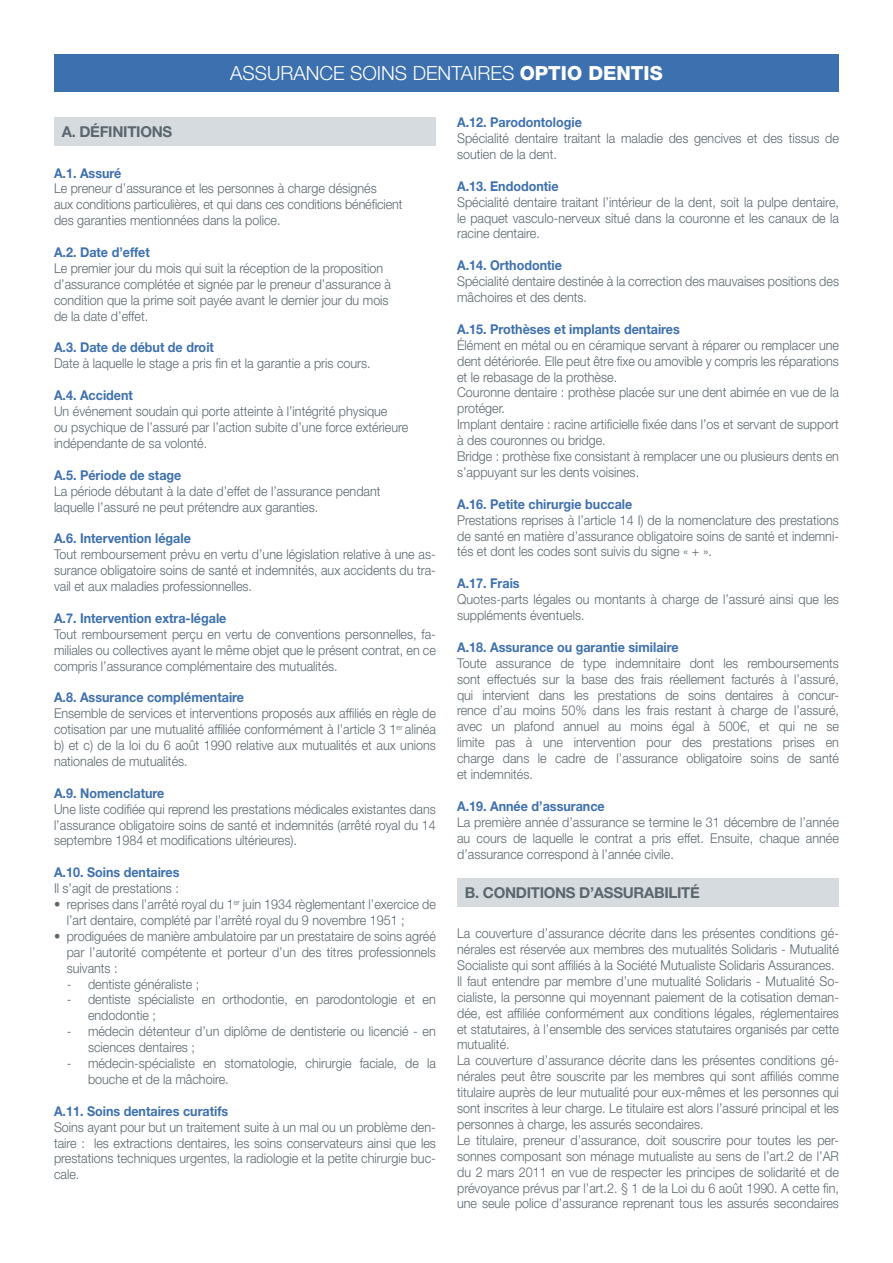
<style>
.page{position:relative;width:893px;height:1263px;background:#fff}
.page>*{position:absolute;margin:0;border:0;box-sizing:border-box;transform-origin:0 0}
.t1{font:300 19.5px "Helvetica Neue LT Std";color:#fff}
.t2{font:700 15px "Helvetica Neue LT Std";letter-spacing:-.02em;color:#5a676e}
.Style_de_paragraphe_1{font:300 13.5px/15.9px "Helvetica Neue LT Std";color:#5a676e;text-align:justify;scale:.93 1}
.t3{font:700 13.5px "Helvetica Neue LT Std";color:#3d70ae;scale:.93 1}
.Style_de_paragraphe_2{font:300 13.5px/15.9px "Helvetica Neue LT Std";color:#5a676e;scale:.93 1}
.s1{font-weight:800}
</style>
<div class="page">
<div style="left:54px;top:117px;width:381px;height:29px;background:#d6dbe0"></div>
<div style="left:457px;top:878px;width:381px;height:28px;background:#d6dbe0"></div>
<div style="left:54px;top:54px;width:785px;height:38px;background:#3d70ae"></div>
<p class="t1" style="left:230px;top:61px;width:434px">ASSURANCE SOINS DENTAIRES <span class="s1">OPTIO DENTIS</span></p>
<p class="t2" style="left:62px;top:122px;width:112px">A. DÉFINITIONS</p>
<p class="t3" style="left:54px;top:164px;width:74px">A.1. Assuré</p>
<p class="Style_de_paragraphe_1" style="left:54px;top:180px;width:349px">Le preneur d’assurance et les personnes à charge désignés</p>
<p class="Style_de_paragraphe_1" style="left:54px;top:196px;width:376px">aux conditions particulières, et qui dans ces conditions bénéficient</p>
<p class="Style_de_paragraphe_1" style="left:54px;top:212px;width:245px">des garanties mentionnées dans la police.</p>
<p class="t3" style="left:54px;top:244px;width:105px">A.2. Date d’effet</p>
<p class="Style_de_paragraphe_1" style="left:54px;top:260px;width:355px">Le premier jour du mois qui suit la réception de la proposition</p>
<p class="Style_de_paragraphe_1" style="left:54px;top:276px;width:364px">d’assurance complétée et signée par le preneur d’assurance à</p>
<p class="Style_de_paragraphe_1" style="left:54px;top:292px;width:361px">condition que la prime soit payée avant le dernier jour du mois</p>
<p class="Style_de_paragraphe_1" style="left:54px;top:308px;width:103px">de la date d’effet.</p>
<p class="t3" style="left:54px;top:339px;width:174px">A.3. Date de début de droit</p>
<p class="Style_de_paragraphe_1" style="left:54px;top:355px;width:342px">Date à laquelle le stage a pris fin et la garantie a pris cours.</p>
<p class="t3" style="left:54px;top:387px;width:86px">A.4. Accident</p>
<p class="Style_de_paragraphe_1" style="left:54px;top:403px;width:360px">Un événement soudain qui porte atteinte à l’intégrité physique</p>
<p class="Style_de_paragraphe_1" style="left:54px;top:419px;width:383px">ou psychique de l’assuré par l’action subite d’une force extérieure</p>
<p class="Style_de_paragraphe_1" style="left:54px;top:435px;width:166px">indépendante de sa volonté.</p>
<p class="t3" style="left:54px;top:466px;width:138px">A.5. Période de stage</p>
<p class="Style_de_paragraphe_1" style="left:54px;top:483px;width:353px">La période débutant à la date d’effet de l’assurance pendant</p>
<p class="Style_de_paragraphe_1" style="left:54px;top:498px;width:286px">laquelle l’assuré ne peut prétendre aux garanties.</p>
<p class="t3" style="left:54px;top:530px;width:149px">A.6. Intervention légale</p>
<p class="Style_de_paragraphe_1" style="left:54px;top:546px;width:412px">Tout remboursement prévu en vertu d’une législation relative à une as&shy;surance obligatoire soins de santé et indemnités, aux accidents du tra&shy;vail et aux maladies professionnelles.</p>
<p class="t3" style="left:54px;top:610px;width:187px">A.7. Intervention extra-légale</p>
<p class="Style_de_paragraphe_1" style="left:54px;top:626px;width:412px">Tout remboursement perçu en vertu de conventions personnelles, fa&shy;miliales ou collectives ayant le même objet que le présent contrat, en ce compris l’assurance complémentaire des mutualités.</p>
<p class="t3" style="left:54px;top:689px;width:206px">A.8. Assurance complémentaire</p>
<p class="Style_de_paragraphe_1" style="left:54px;top:705px;width:412px">Ensemble de services et interventions proposés aux affiliés en règle de cotisation par une mutualité affiliée conformément à l’article 3 1<sup>er</sup> alinéa b) et c) de la loi du 6 août 1990 relative aux mutualités et aux unions nationales de mutualités.</p>
<p class="t3" style="left:54px;top:784px;width:120px">A.9. Nomenclature</p>
<p class="Style_de_paragraphe_1" style="left:54px;top:801px;width:412px">Une liste codifiée qui reprend les prestations médicales existantes dans l’assurance obligatoire soins de santé et indemnités (arrêté royal du 14 septembre 1984 et modifications ultérieures).</p>
<p class="t3" style="left:54px;top:864px;width:137px">A.10. Soins dentaires</p>
<p class="Style_de_paragraphe_1" style="left:54px;top:880px;width:136px">Il s’agit de prestations :</p>
<p class="Style_de_paragraphe_1" style="left:67px;top:896px;width:398px;text-indent:-13px">• reprises dans l’arrêté royal du 1<sup>er</sup> juin 1934 règlementant l’exercice de l’art dentaire, complété par l’arrêté royal du 9 novembre 1951 ;</p>
<p class="Style_de_paragraphe_1" style="left:67px;top:928px;width:398px;text-indent:-13px">• prodiguées de manière ambulatoire par un prestataire de soins agréé par l’autorité compétente et porteur d’un des titres professionnels suivants :</p>
<p class="Style_de_paragraphe_2" style="left:67px;top:975px;width:144px">- dentiste généraliste ;</p>
<p class="Style_de_paragraphe_2" style="left:88px;top:991px;width:375px;text-indent:-21px">- dentiste spécialiste en orthodontie, en parodontologie et en endodontie ;</p>
<p class="Style_de_paragraphe_2" style="left:88px;top:1023px;width:375px;text-indent:-21px">- médecin détenteur d’un diplôme de dentisterie ou licencié - en sciences dentaires ;</p>
<p class="Style_de_paragraphe_2" style="left:88px;top:1055px;width:375px;text-indent:-21px">- médecin-spécialiste en stomatologie, chirurgie faciale, de la bouche et de la mâchoire.</p>
<p class="t3" style="left:54px;top:1102px;width:189px">A.11. Soins dentaires curatifs</p>
<p class="Style_de_paragraphe_1" style="left:54px;top:1119px;width:412px">Soins ayant pour but un traitement suite à un mal ou un problème den&shy;taire : les extractions dentaires, les soins conservateurs ainsi que les prestations techniques urgentes, la radiologie et la petite chirurgie buc&shy;cale.</p>
<p class="t3" style="left:457px;top:114px;width:136px">A.12. Parodontologie</p>
<p class="Style_de_paragraphe_1" style="left:457px;top:130px;width:412px">Spécialité dentaire traitant la maladie des gencives et des tissus de soutien de la dent.</p>
<p class="t3" style="left:457px;top:178px;width:111px">A.13. Endodontie</p>
<p class="Style_de_paragraphe_1" style="left:457px;top:194px;width:412px">Spécialité dentaire traitant l’intérieur de la dent, soit la pulpe dentaire, le paquet vasculo-nerveux situé dans la couronne et les canaux de la racine dentaire.</p>
<p class="t3" style="left:457px;top:257px;width:114px">A.14. Orthodontie</p>
<p class="Style_de_paragraphe_1" style="left:457px;top:273px;width:412px">Spécialité dentaire destinée à la correction des mauvaises positions des mâchoires et des dents.</p>
<p class="t3" style="left:457px;top:321px;width:241px">A.15. Prothèses et implants dentaires</p>
<p class="Style_de_paragraphe_1" style="left:457px;top:337px;width:412px">Élément en métal ou en céramique servant à réparer ou remplacer une dent détériorée. Elle peut être fixe ou amovible y compris les réparations et le rebasage de la prothèse.</p>
<p class="Style_de_paragraphe_1" style="left:457px;top:384px;width:412px">Couronne dentaire : prothèse placée sur une dent abimée en vue de la protéger.</p>
<p class="Style_de_paragraphe_1" style="left:457px;top:416px;width:412px">Implant dentaire : racine artificielle fixée dans l’os et servant de support à des couronnes ou bridge.</p>
<p class="Style_de_paragraphe_1" style="left:457px;top:448px;width:412px">Bridge : prothèse fixe consistant à remplacer une ou plusieurs dents en s’appuyant sur les dents voisines.</p>
<p class="t3" style="left:457px;top:496px;width:190px">A.16. Petite chirurgie buccale</p>
<p class="Style_de_paragraphe_1" style="left:457px;top:512px;width:412px">Prestations reprises à l’article 14 I) de la nomenclature des prestations de santé en matière d’assurance obligatoire soins de santé et indemni&shy;tés et dont les codes sont suivis du signe « + ».</p>
<p class="t3" style="left:457px;top:575px;width:69px">A.17. Frais</p>
<p class="Style_de_paragraphe_1" style="left:457px;top:591px;width:412px">Quotes-parts légales ou montants à charge de l’assuré ainsi que les suppléments éventuels.</p>
<p class="t3" style="left:457px;top:639px;width:240px">A.18. Assurance ou garantie similaire</p>
<p class="Style_de_paragraphe_1" style="left:457px;top:655px;width:412px">Toute assurance de type indemnitaire dont les remboursements sont effectués sur la base des frais réellement facturés à l’assuré, qui intervient dans les prestations de soins dentaires à concur&shy;rence d’au moins 50% dans les frais restant à charge de l’assuré, avec un plafond annuel au moins égal à 500€, et qui ne se limite pas à une intervention pour des prestations prises en charge dans le cadre de l’assurance obligatoire soins de santé et indemnités.</p>
<p class="t3" style="left:457px;top:798px;width:160px">A.19. Année d’assurance</p>
<p class="Style_de_paragraphe_1" style="left:457px;top:814px;width:412px">La première année d’assurance se termine le 31 décembre de l’année au cours de laquelle le contrat a pris effet. Ensuite, chaque année d’assurance correspond à l’année civile.</p>
<p class="t2" style="left:465px;top:883px;width:236px">B. CONDITIONS D’ASSURABILITÉ</p>
<p class="Style_de_paragraphe_1" style="left:457px;top:925px;width:412px">La couverture d’assurance décrite dans les présentes conditions gé&shy;nérales est réservée aux membres des mutualités Solidaris - Mutualité Socialiste qui sont affiliés à la Société Mutualiste Solidaris Assurances.</p>
<p class="Style_de_paragraphe_1" style="left:457px;top:973px;width:412px">Il faut entendre par membre d’une mutualité Solidaris - Mutualité So&shy;cialiste, la personne qui moyennant paiement de la cotisation deman&shy;dée, est affiliée conformément aux conditions légales, réglementaires et statutaires, à l’ensemble des services statutaires organisés par cette mutualité.</p>
<p class="Style_de_paragraphe_1" style="left:457px;top:1052px;width:412px">La couverture d’assurance décrite dans les présentes conditions gé&shy;nérales peut être souscrite par les membres qui sont affiliés comme titulaire auprès de leur mutualité pour eux-mêmes et les personnes qui sont inscrites à leur charge. Le titulaire est alors l’assuré principal et les personnes à charge, les assurés secondaires.</p>
<p class="Style_de_paragraphe_1" style="left:457px;top:1132px;width:412px">Le titulaire, preneur d’assurance, doit souscrire pour toutes les per&shy;sonnes composant son ménage mutualiste au sens de l’art.2 de l’AR du 2 mars 2011 en vue de respecter les principes de solidarité et de prévoyance prévus par l’art.2. § 1 de la Loi du 6 août 1990. A cette fin, une seule police d’assurance reprenant tous les assurés secondaires</p>
</div>
